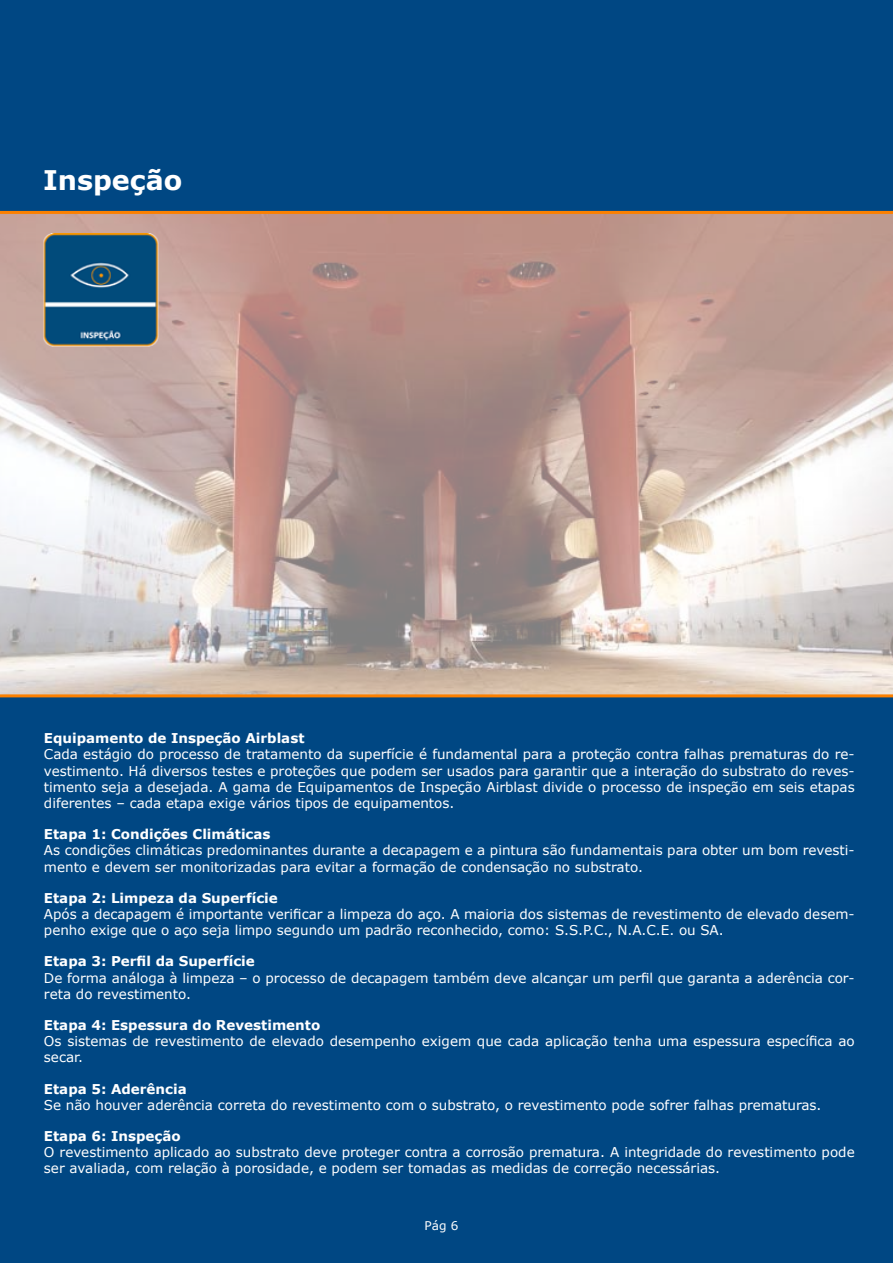
<style>
.page{position:relative;width:893px;height:1263px;background:#fff}
.page>*{position:absolute;margin:0;border:0;box-sizing:border-box;transform-origin:0 0}
.t1{font:700 27px "Verdana";color:#fff}
.t2{font:13.5px/16.2px "Verdana";color:#fff}
.t3{font:700 13.5px "Verdana";color:#fff}
.t4{font:12px "Verdana";color:#fff}
</style>
<div class="page">
<div style="left:0;top:0;width:893px;height:213px;background:#004783"></div>
<div style="left:0;top:698px;width:893px;height:565px;background:#004783"></div>
<svg style="left:0;top:211px;width:893px;height:486px;background:#c5ada5"></svg>
<img style="left:40px;top:233px;width:121px;height:117px">
<h1 class="t1" style="left:43px;top:161px;width:141px">Inspeção</h1>
<p class="t3" style="left:44px;top:729px;width:262px">Equipamento de Inspeção Airblast</p>
<p class="t2" style="left:44px;top:746px;width:812px;text-align:justify">Cada estágio do processo de tratamento da superfície é fundamental para a proteção contra falhas prematuras do re&shy;vestimento. Há diversos testes e proteções que podem ser usados para garantir que a interação do substrato do reves&shy;timento seja a desejada. A gama de Equipamentos de Inspeção Airblast divide o processo de inspeção em seis etapas diferentes – cada etapa exige vários tipos de equipamentos.</p>
<p class="t3" style="left:44px;top:825px;width:228px">Etapa 1: Condições Climáticas</p>
<p class="t2" style="left:44px;top:842px;width:812px">As condições climáticas predominantes durante a decapagem e a pintura são fundamentais para obter um bom revesti&shy;mento e devem ser monitorizadas para evitar a formação de condensação no substrato.</p>
<p class="t3" style="left:44px;top:888px;width:235px">Etapa 2: Limpeza da Superfície</p>
<p class="t2" style="left:44px;top:906px;width:812px">Após a decapagem é importante verificar a limpeza do aço. A maioria dos sistemas de revestimento de elevado desem&shy;penho exige que o aço seja limpo segundo um padrão reconhecido, como: S.S.P.C., N.A.C.E. ou SA.</p>
<p class="t3" style="left:44px;top:952px;width:212px">Etapa 3: Perfil da Superfície</p>
<p class="t2" style="left:44px;top:969px;width:812px">De forma análoga à limpeza – o processo de decapagem também deve alcançar um perfil que garanta a aderência cor&shy;reta do revestimento.</p>
<p class="t3" style="left:44px;top:1015px;width:278px">Etapa 4: Espessura do Revestimento</p>
<p class="t2" style="left:44px;top:1033px;width:812px">Os sistemas de revestimento de elevado desempenho exigem que cada aplicação tenha uma espessura específica ao secar.</p>
<p class="t3" style="left:44px;top:1079px;width:144px">Etapa 5: Aderência</p>
<p class="t2" style="left:44px;top:1097px;width:779px">Se não houver aderência correta do revestimento com o substrato, o revestimento pode sofrer falhas prematuras.</p>
<p class="t3" style="left:44px;top:1126px;width:138px">Etapa 6: Inspeção</p>
<p class="t2" style="left:44px;top:1144px;width:812px">O revestimento aplicado ao substrato deve proteger contra a corrosão prematura. A integridade do revestimento pode ser avaliada, com relação à porosidade, e podem ser tomadas as medidas de correção necessárias.</p>
<p class="t4" style="left:425px;top:1218px;width:35px">Pág 6</p>
</div>
